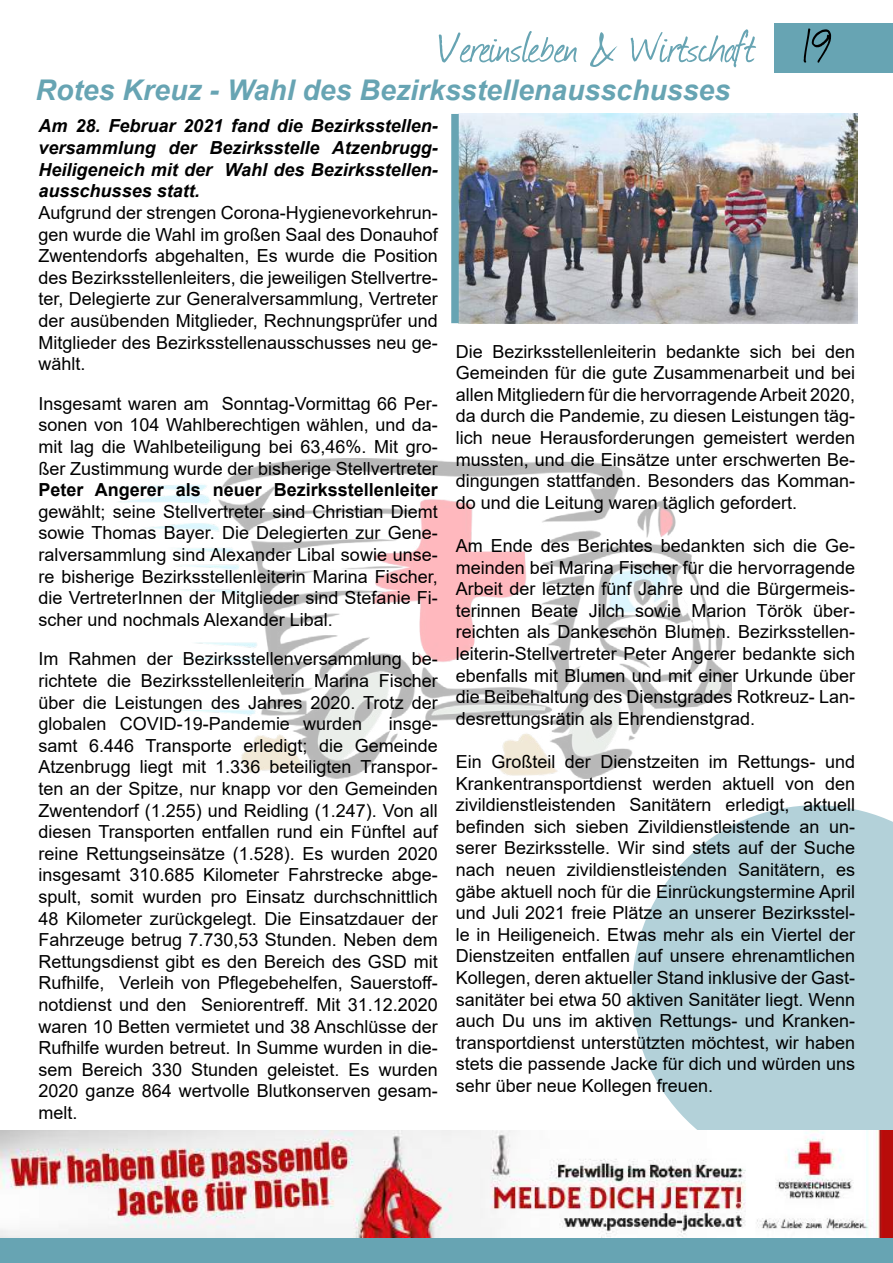
<style>
.page{position:relative;width:893px;height:1263px;background:#fff}
.page>*{position:absolute;margin:0;border:0;box-sizing:border-box;transform-origin:0 0}
.t1{font:51px "Journal";letter-spacing:-.01em;color:#67a4b3}
.t2{font:italic 700 28.5px "Arial";color:#67a4b3}
.t3{font:18px/21.6px "Arial";color:#000;text-align:justify}
.t4{font:italic 700 18px/21.6px "Arial";color:#000;text-align:justify}
.t5{font:700 18px "Arial";color:#000}
.s1{color:#000}
</style>
<div class="page">
<div style="left:774px;top:23px;width:119px;height:49px;background:#67a4b3"></div>
<div style="left:0;top:1193px;width:893px;height:70px;background:#67a4b3"></div>
<svg style="left:632px;top:805px;width:261px;height:325px;background:#bcd6dd"></svg>
<img style="left:110px;top:459px;width:621px;height:319px">
<img style="left:0;top:1130px;width:893px;height:107px">
<img style="left:459px;top:114px;width:399px;height:209px">
<div style="left:451px;top:114px;width:8px;height:209px;background:#67a4b3"></div>
<h1 class="t1" style="left:437px;top:12px;width:395px">Vereinsleben &amp; Wirtschaft <span class="s1">19</span></h1>
<h2 class="t2" style="left:35px;top:71px;width:696px">Rotes Kreuz - Wahl des Bezirksstellenausschusses</h2>
<p class="t4" style="left:39px;top:116px;width:401px">Am 28. Februar 2021 fand die Bezirksstellen&shy;versammlung der Bezirksstelle Atzenbrugg-Heiligeneich mit der Wahl des Bezirksstellen&shy;ausschusses statt.</p>
<p class="t3" style="left:39px;top:202px;width:401px">Aufgrund der strengen Corona-Hygienevorkehrun&shy;gen wurde die Wahl im großen Saal des Donauhof Zwentendorfs abgehalten, Es wurde die Position des Bezirksstellenleiters, die jeweiligen Stellvertre&shy;ter, Delegierte zur Generalversammlung, Vertreter der ausübenden Mitglieder, Rechnungsprüfer und Mitglieder des Bezirksstellenausschusses neu ge&shy;wählt.</p>
<p class="t3" style="left:39px;top:392px;width:401px">Insgesamt waren am Sonntag-Vormittag 66 Per&shy;sonen von 104 Wahlberechtigen wählen, und da&shy;mit lag die Wahlbeteiligung bei 63,46%. Mit gro&shy;ßer Zustimmung wurde der bisherige Stellvertreter</p>
<p class="t5" style="left:39px;top:477px;width:401px">Peter Angerer als neuer Bezirksstellenleiter</p>
<p class="t3" style="left:39px;top:500px;width:401px">gewählt; seine Stellvertreter sind Christian Diemt sowie Thomas Bayer. Die Delegierten zur Gene&shy;ralversammlung sind Alexander Libal sowie unse&shy;re bisherige Bezirksstellenleiterin Marina Fischer, die VertreterInnen der Mitglieder sind Stefanie Fi&shy;scher und nochmals Alexander Libal.</p>
<p class="t3" style="left:39px;top:648px;width:401px">Im Rahmen der Bezirksstellenversammlung be&shy;richtete die Bezirksstellenleiterin Marina Fischer über die Leistungen des Jahres 2020. Trotz der globalen COVID-19-Pandemie wurden</p>
<p class="t3" style="left:39px;top:713px;width:401px;text-indent:350px">insge&shy;samt 6.446 Transporte erledigt; die Gemeinde Atzenbrugg liegt mit 1.336 beteiligten Transpor&shy;ten an der Spitze, nur knapp vor den Gemeinden Zwentendorf (1.255) und Reidling (1.247). Von all diesen Transporten entfallen rund ein Fünftel auf reine Rettungseinsätze (1.528). Es wurden 2020 insgesamt 310.685 Kilometer Fahrstrecke abge&shy;spult, somit wurden pro Einsatz durchschnittlich 48 Kilometer zurückgelegt. Die Einsatzdauer der Fahrzeuge betrug 7.730,53 Stunden. Neben dem Rettungsdienst gibt es den Bereich des GSD mit Rufhilfe, Verleih von Pflegebehelfen, Sauerstoff&shy;notdienst und den Seniorentreff. Mit 31.12.2020 waren 10 Betten vermietet und 38 Anschlüsse der Rufhilfe wurden betreut. In Summe wurden in die&shy;sem Bereich 330 Stunden geleistet. Es wurden 2020 ganze 864 wertvolle Blutkonserven gesam&shy;melt.</p>
<p class="t3" style="left:456px;top:340px;width:401px">Die Bezirksstellenleiterin bedankte sich bei den Gemeinden für die gute Zusammenarbeit und bei allen Mitgliedern für die hervorragende Arbeit 2020, da durch die Pandemie, zu diesen Leistungen täg&shy;lich neue Herausforderungen gemeistert werden mussten, und die Einsätze unter erschwerten Be&shy;dingungen stattfanden. Besonders das Komman&shy;do und die Leitung waren täglich gefordert.</p>
<p class="t3" style="left:456px;top:535px;width:401px">Am Ende des Berichtes bedankten sich die Ge&shy;meinden bei Marina Fischer für die hervorragende Arbeit der letzten fünf Jahre und die Bürgermeis&shy;terinnen Beate Jilch sowie Marion Török über&shy;reichten als Dankeschön Blumen. Bezirksstellen&shy;leiterin-Stellvertreter Peter Angerer bedankte sich ebenfalls mit Blumen und mit einer Urkunde über die Beibehaltung des Dienstgrades Rotkreuz- Lan&shy;desrettungsrätin als Ehrendienstgrad.</p>
<p class="t3" style="left:456px;top:751px;width:401px">Ein Großteil der Dienstzeiten im Rettungs- und Krankentransportdienst werden aktuell von den zivildienstleistenden Sanitätern erledigt, aktuell befinden sich sieben Zivildienstleistende an un&shy;serer Bezirksstelle. Wir sind stets auf der Suche nach neuen zivildienstleistenden Sanitätern, es gäbe aktuell noch für die Einrückungstermine April und Juli 2021 freie Plätze an unserer Bezirksstel&shy;le in Heiligeneich. Etwas mehr als ein Viertel der Dienstzeiten entfallen auf unsere ehrenamtlichen Kollegen, deren aktueller Stand inklusive der Gast&shy;sanitäter bei etwa 50 aktiven Sanitäter liegt. Wenn auch Du uns im aktiven Rettungs- und Kranken&shy;transportdienst unterstützten möchtest, wir haben stets die passende Jacke für dich und würden uns sehr über neue Kollegen freuen.</p>
</div>
